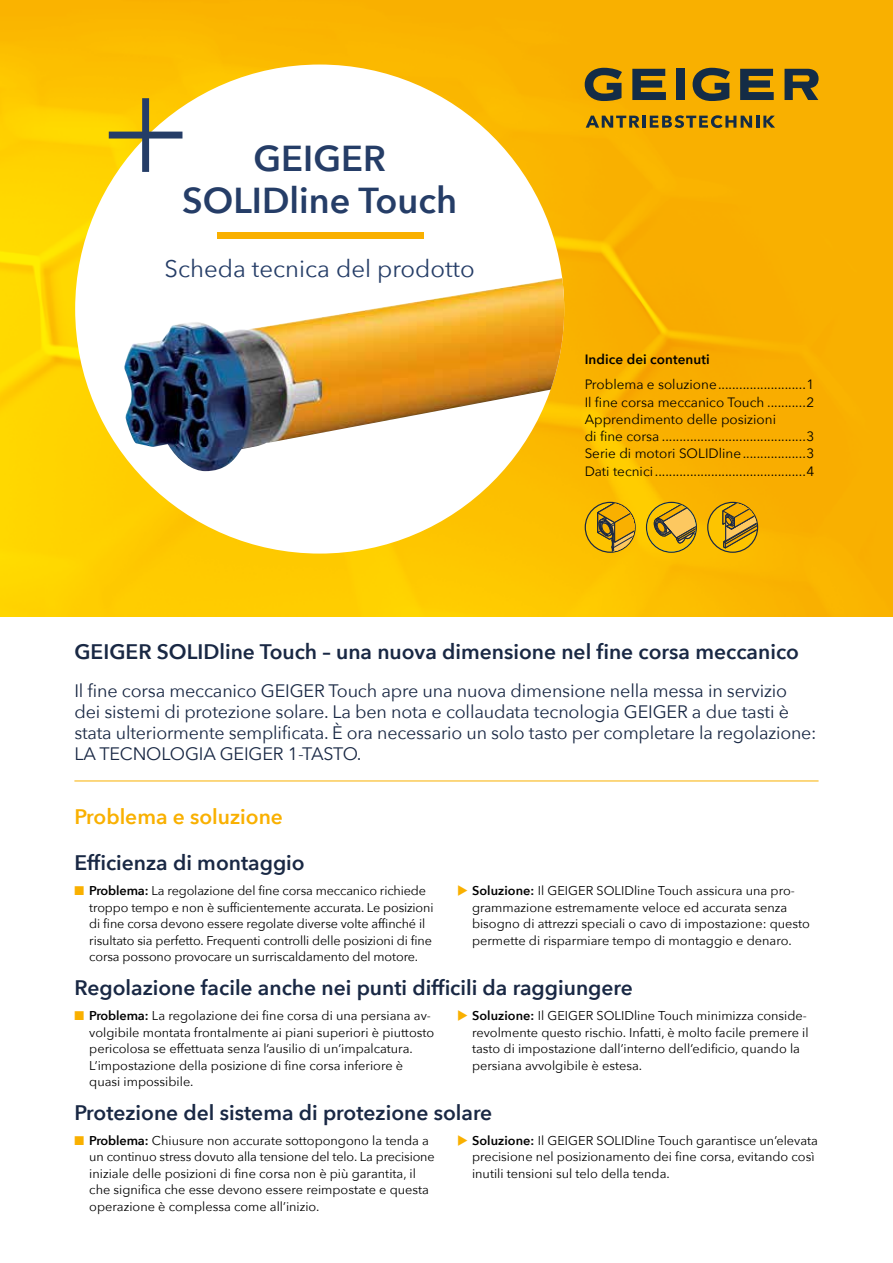
<style>
.page{position:relative;width:893px;height:1263px;background:#fff}
.page>*{position:absolute;margin:0;border:0;box-sizing:border-box;transform-origin:0 0}
.t1{font:600 36px/42px "Avenir Next";color:#253d67;text-align:center}
.t2{font:24px "Avenir Next";color:#253d67}
.t3{font:600 21px "Avenir Next";color:#192844}
.t4{font:600 21px "Avenir Next";color:#f9b000}
.t5{font:18px/21px "Avenir Next";letter-spacing:-.01em;color:#192844}
.t6{font:13.5px/17.2px "Avenir Next";color:#000}
.t7{font:600 13.5px "Avenir Next";letter-spacing:.005em;color:#000}
.t8{font:12.75px/16.5px "Avenir Next";color:#000}
.s1{color:#f9b000}
.s2{font-weight:600}
</style>
<div class="page">
<img style="left:0;top:0;width:893px;height:617px">
<div style="left:75px;top:65px;width:489px;height:489px;background:#fff;border-radius:50%"></div>
<img style="left:124px;top:278px;width:440px;height:193px">
<div style="left:217px;top:232px;width:207px;height:7px;background:#f9b000"></div>
<svg style="left:109px;top:98px;width:73px;height:74px"></svg>
<svg style="left:632px;top:69px;width:34px;height:31px"></svg>
<div style="left:676px;top:69px;width:8px;height:31px;background:#142c46"></div>
<svg style="left:740px;top:69px;width:34px;height:31px"></svg>
<svg style="left:784px;top:69px;width:35px;height:31px"></svg>
<svg style="left:585px;top:68px;width:37px;height:33px"></svg>
<svg style="left:693px;top:68px;width:37px;height:33px"></svg>
<svg style="left:586px;top:115px;width:189px;height:13px;background:#90741f"></svg>
<hr style="left:74px;top:780px;width:745px;height:1px;background:#f9b000">
<svg style="left:646px;top:502px;width:51px;height:51px"></svg>
<div style="left:647px;top:503px;width:49px;height:49px;background:#fdc400;border-radius:50%"></div>
<svg style="left:653px;top:503px;width:43px;height:43px"></svg>
<svg style="left:707px;top:502px;width:51px;height:51px"></svg>
<div style="left:708px;top:503px;width:49px;height:49px;background:#fdc400;border-radius:50%"></div>
<svg style="left:721px;top:503px;width:36px;height:46px"></svg>
<svg style="left:585px;top:502px;width:51px;height:51px"></svg>
<div style="left:586px;top:503px;width:48px;height:49px;background:#fdc400;border-radius:50%"></div>
<svg style="left:595px;top:503px;width:39px;height:49px"></svg>
<h1 class="t1" style="left:182px;top:136px;width:276px">GEIGER<br>SOLIDline Touch</h1>
<h2 class="t2" style="left:165px;top:248px;width:312px">Scheda tecnica del prodotto</h2>
<p class="t7" style="left:585px;top:347px;width:127px">Indice dei contenuti</p>
<p class="t6" style="left:585px;top:375px;width:231px">Problema e soluzione.........................1<br>Il fine corsa meccanico Touch ...........2<br>Apprendimento delle posizioni<br>di fine corsa .........................................3<br>Serie di motori SOLIDline..................3<br>Dati tecnici ...........................................4</p>
<h3 class="t3" style="left:74px;top:633px;width:726px">GEIGER SOLIDline Touch – una nuova dimensione nel fine corsa meccanico</h3>
<p class="t5" style="left:74px;top:680px;width:744px">Il fine corsa meccanico GEIGER Touch apre una nuova dimensione nella messa in servizio dei sistemi di protezione solare. La ben nota e collaudata tecnologia GEIGER a due tasti è stata ulteriormente semplificata. È ora necessario un solo tasto per completare la regolazione:<br>LA TECNOLOGIA GEIGER 1-TASTO.</p>
<h3 class="t4" style="left:74px;top:798px;width:210px">Problema e soluzione</h3>
<h3 class="t3" style="left:74px;top:845px;width:232px">Efficienza di montaggio</h3>
<p class="t8" style="left:89px;top:882px;width:346px;text-indent:-15px"><span class="s1">■</span> <span class="s2">Problema:</span> La regolazione del fine corsa meccanico richiede troppo tempo e non è sufficientemente accurata. Le posizioni di fine corsa devono essere regolate diverse volte affinché il risultato sia perfetto. Frequenti controlli delle posizioni di fine corsa possono provocare un surriscaldamento del motore.</p>
<p class="t8" style="left:472px;top:882px;width:339px;text-indent:-15px"><span class="s1">◆</span> <span class="s2">Soluzione:</span> Il GEIGER SOLIDline Touch assicura una pro&shy;grammazione estremamente veloce ed accurata senza bisogno di attrezzi speciali o cavo di impostazione: questo permette di risparmiare tempo di montaggio e denaro.</p>
<h3 class="t3" style="left:74px;top:970px;width:560px">Regolazione facile anche nei punti difficili da raggiungere</h3>
<p class="t8" style="left:89px;top:1007px;width:346px;text-indent:-15px"><span class="s1">■</span> <span class="s2">Problema:</span> La regolazione dei fine corsa di una persiana av&shy;volgibile montata frontalmente ai piani superiori è piuttosto pericolosa se effettuata senza l’ausilio di un’impalcatura.<br>L’impostazione della posizione di fine corsa inferiore è quasi impossibile.</p>
<p class="t8" style="left:472px;top:1007px;width:338px;text-indent:-15px"><span class="s1">◆</span> <span class="s2">Soluzione:</span> Il GEIGER SOLIDline Touch minimizza conside&shy;revolmente questo rischio. Infatti, è molto facile premere il tasto di impostazione dall’interno dell’edificio, quando la persiana avvolgibile è estesa.</p>
<h3 class="t3" style="left:74px;top:1094px;width:419px">Protezione del sistema di protezione solare</h3>
<p class="t8" style="left:89px;top:1131px;width:347px;text-indent:-15px"><span class="s1">■</span> <span class="s2">Problema:</span> Chiusure non accurate sottopongono la tenda a un continuo stress dovuto alla tensione del telo. La precisione iniziale delle posizioni di fine corsa non è più garantita, il che significa che esse devono essere reimpostate e questa operazione è complessa come all’inizio.</p>
<p class="t8" style="left:472px;top:1131px;width:347px;text-indent:-15px"><span class="s1">◆</span> <span class="s2">Soluzione:</span> Il GEIGER SOLIDline Touch garantisce un’elevata precisione nel posizionamento dei fine corsa, evitando così inutili tensioni sul telo della tenda.</p>
</div>
